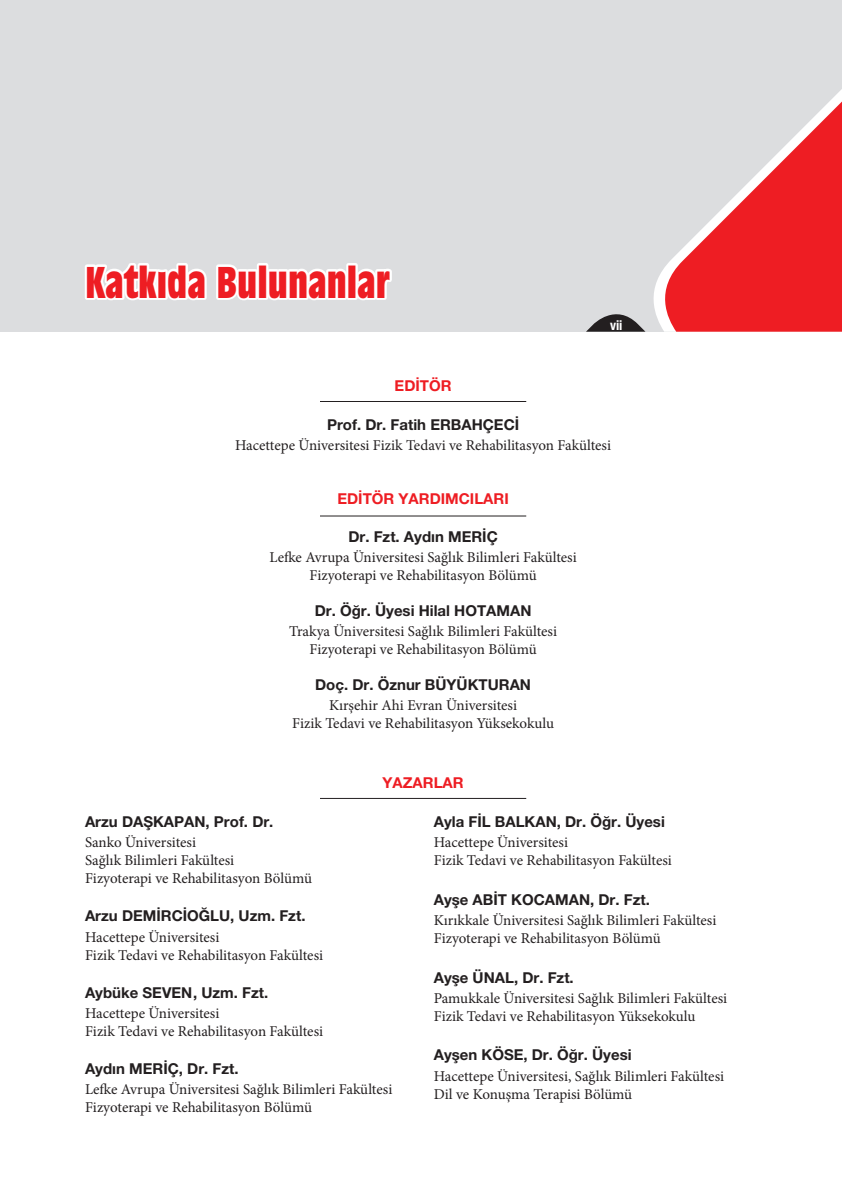
<style>
.page{position:relative;width:842px;height:1195px;background:#fff}
.page>*{position:absolute;margin:0;border:0;box-sizing:border-box;transform-origin:0 0}
.t1{font:700 43.5px "Antique Olive Con";color:#ee1d23}
.t2{font:15px/18px "Minion Pro";color:#231f20}
.t3{font:700 15px "Helvetica Neu";color:#231f20}
.t4{font:700 15px "Helvetica Neu";color:#ee1d23}
.t5{font:700 13.5px "Helvetica 77 Cn";color:#fff}
</style>
<div class="page">
<div style="left:0;top:0;width:842px;height:332px;background:#dcdddf"></div>
<svg style="left:654px;top:101px;width:188px;height:231px;fill:#ee1d23"></svg>
<svg style="left:586px;top:314px;width:59px;height:18px"></svg>
<hr style="left:0;top:0;width:1px;height:115px;background:#ececee">
<svg style="left:85px;top:263px;width:307px;height:37px"></svg>
<hr style="left:320px;top:798px;width:206px;height:1px;background:#231f20">
<hr style="left:320px;top:516px;width:206px;height:1px;background:#231f20">
<hr style="left:320px;top:401px;width:206px;height:1px;background:#231f20">
<h1 class="t1" style="left:85px;top:258px;width:307px">Katkıda Bulunanlar</h1>
<p class="t5" style="left:610px;top:317px;width:14px">vii</p>
<p class="t4" style="left:395px;top:377px;width:58px">EDİTÖR</p>
<p class="t3" style="left:327px;top:415px;width:194px">Prof. Dr. Fatih ERBAHÇECİ</p>
<p class="t2" style="left:235px;top:436px;width:377px">Hacettepe Üniversitesi Fizik Tedavi ve Rehabilitasyon Fakültesi</p>
<p class="t4" style="left:337px;top:489px;width:173px">EDİTÖR YARDIMCILARI</p>
<p class="t3" style="left:348px;top:527px;width:151px">Dr. Fzt. Aydın MERİÇ</p>
<p class="t2" style="left:269px;top:548px;width:309px;text-align:center">Lefke Avrupa Üniversitesi Sağlık Bilimleri Fakültesi<br>Fizyoterapi ve Rehabilitasyon Bölümü</p>
<p class="t3" style="left:315px;top:601px;width:218px">Dr. Öğr. Üyesi Hilal HOTAMAN</p>
<p class="t2" style="left:289px;top:622px;width:270px;text-align:center">Trakya Üniversitesi Sağlık Bilimleri Fakültesi<br>Fizyoterapi ve Rehabilitasyon Bölümü</p>
<p class="t3" style="left:315px;top:675px;width:217px">Doç. Dr. Öznur BÜYÜKTURAN</p>
<p class="t2" style="left:292px;top:696px;width:263px;text-align:center">Kırşehir Ahi Evran Üniversitesi<br>Fizik Tedavi ve Rehabilitasyon Yüksekokulu</p>
<p class="t4" style="left:383px;top:773px;width:83px">YAZARLAR</p>
<p class="t3" style="left:85px;top:812px;width:190px">Arzu DAŞKAPAN, Prof. Dr.</p>
<p class="t2" style="left:85px;top:833px;width:228px">Sanko Üniversitesi<br>Sağlık Bilimleri Fakültesi<br>Fizyoterapi ve Rehabilitasyon Bölümü</p>
<p class="t3" style="left:85px;top:907px;width:222px">Arzu DEMİRCİOĞLU, Uzm. Fzt.</p>
<p class="t2" style="left:85px;top:928px;width:240px">Hacettepe Üniversitesi<br>Fizik Tedavi ve Rehabilitasyon Fakültesi</p>
<p class="t3" style="left:85px;top:983px;width:185px">Aybüke SEVEN, Uzm. Fzt.</p>
<p class="t2" style="left:85px;top:1004px;width:240px">Hacettepe Üniversitesi<br>Fizik Tedavi ve Rehabilitasyon Fakültesi</p>
<p class="t3" style="left:85px;top:1059px;width:155px">Aydın MERİÇ, Dr. Fzt.</p>
<p class="t2" style="left:85px;top:1080px;width:309px">Lefke Avrupa Üniversitesi Sağlık Bilimleri Fakültesi<br>Fizyoterapi ve Rehabilitasyon Bölümü</p>
<p class="t3" style="left:434px;top:812px;width:233px">Ayla FİL BALKAN, Dr. Öğr. Üyesi</p>
<p class="t2" style="left:434px;top:834px;width:240px">Hacettepe Üniversitesi<br>Fizik Tedavi ve Rehabilitasyon Fakültesi</p>
<p class="t3" style="left:434px;top:890px;width:218px">Ayşe ABİT KOCAMAN, Dr. Fzt.</p>
<p class="t2" style="left:434px;top:911px;width:284px">Kırıkkale Üniversitesi Sağlık Bilimleri Fakültesi<br>Fizyoterapi ve Rehabilitasyon Bölümü</p>
<p class="t3" style="left:434px;top:968px;width:142px">Ayşe ÜNAL, Dr. Fzt.</p>
<p class="t2" style="left:434px;top:989px;width:295px">Pamukkale Üniversitesi Sağlık Bilimleri Fakültesi<br>Fizik Tedavi ve Rehabilitasyon Yüksekokulu</p>
<p class="t3" style="left:434px;top:1046px;width:199px">Ayşen KÖSE, Dr. Öğr. Üyesi</p>
<p class="t2" style="left:434px;top:1067px;width:292px">Hacettepe Üniversitesi, Sağlık Bilimleri Fakültesi<br>Dil ve Konuşma Terapisi Bölümü</p>
</div>
